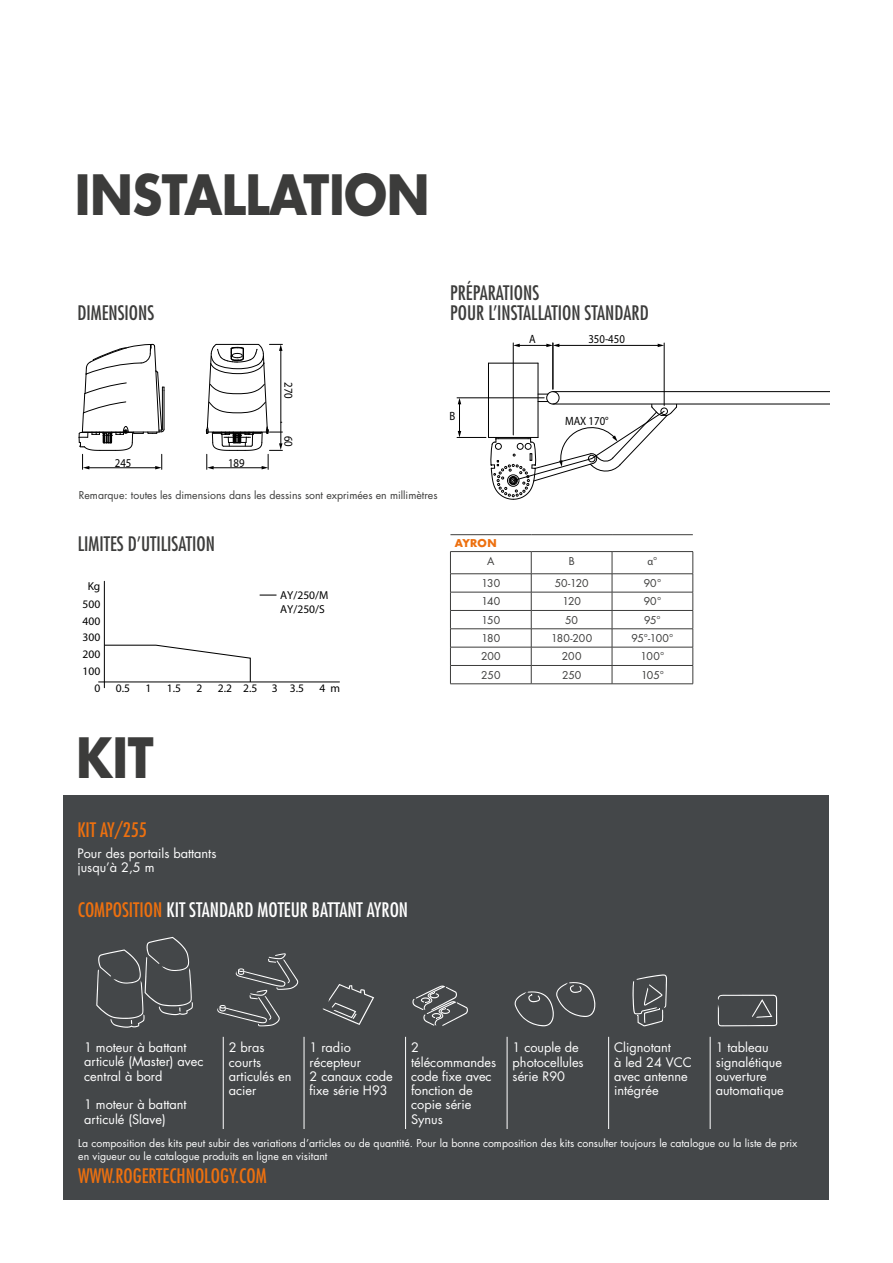
<style>
.page{position:relative;width:893px;height:1263px;background:#fff}
.page>*{position:absolute;margin:0;border:0;box-sizing:border-box;transform-origin:0 0}
.t1{font:700 54px "Futura";letter-spacing:-.01em;color:#3c3c3b;scale:.9 1}
.t2{font:condensed 19.5px/19.5px "Futura";color:#3c3c3b}
.t3{font:condensed 19.5px "Futura";color:#fff}
.t4{font:condensed 19.5px "Futura";color:#ed700f}
.t5{font:12.75px/14.2px "Futura";color:#fff}
.t6{font:12px "Myriad Pro";color:#000;scale:.9 1}
.t7{font:11.55px/16.8px "Myriad Pro";color:#000;text-align:right}
.t8{font:10.5px/12.6px "Futura";color:#fff}
.t9{font:10.5px "Futura";color:#3c3c3b}
.t10{font:700 10.5px "Futura";letter-spacing:.03em;color:#ed700f}
.t11{font:10.5px "Myriad Pro";color:#3c3c3b}
.s1{font-family:"Futura"}
.s2{color:#ed700f}
</style>
<div class="page">
<div style="left:64px;top:795px;width:765px;height:404px;background:#444749"></div>
<svg style="left:515px;top:982px;width:80px;height:44px"></svg>
<svg style="left:632px;top:974px;width:35px;height:52px"></svg>
<svg style="left:412px;top:985px;width:56px;height:41px"></svg>
<svg style="left:718px;top:995px;width:59px;height:31px"></svg>
<hr style="left:223px;top:1037px;width:1px;height:92px;background:#fff">
<hr style="left:304px;top:1037px;width:1px;height:92px;background:#fff">
<hr style="left:405px;top:1037px;width:1px;height:92px;background:#fff">
<hr style="left:507px;top:1037px;width:1px;height:92px;background:#fff">
<hr style="left:608px;top:1037px;width:1px;height:92px;background:#fff">
<hr style="left:710px;top:1037px;width:1px;height:92px;background:#fff">
<svg style="left:323px;top:984px;width:51px;height:41px"></svg>
<svg style="left:96px;top:937px;width:97px;height:91px"></svg>
<svg style="left:79px;top:344px;width:86px;height:125px"></svg>
<svg style="left:206px;top:344px;width:76px;height:125px"></svg>
<svg style="left:103px;top:644px;width:148px;height:38px"></svg>
<hr style="left:104px;top:581px;width:1px;height:107px;background:#000">
<hr style="left:99px;top:682px;width:240px;height:1px;background:#000">
<svg style="left:260px;top:594px;width:16px;height:2px"></svg>
<svg style="left:217px;top:953px;width:81px;height:73px"></svg>
<div style="left:546px;top:391px;width:13px;height:13px;border:1px solid #000;border-radius:50%"></div>
<hr style="left:553px;top:391px;width:276px;height:1px;background:#000">
<hr style="left:553px;top:404px;width:276px;height:1px;background:#000">
<hr style="left:538px;top:363px;width:1px;height:74px;background:#000">
<hr style="left:488px;top:363px;width:1px;height:74px;background:#000">
<hr style="left:488px;top:363px;width:50px;height:1px;background:#000">
<hr style="left:513px;top:343px;width:1px;height:92px;background:#000">
<svg style="left:457px;top:394px;width:220px;height:106px"></svg>
<hr style="left:664px;top:343px;width:1px;height:62px;background:#000">
<hr style="left:553px;top:343px;width:1px;height:46px;background:#000">
<hr style="left:558px;top:345px;width:101px;height:1px;background:#000">
<svg style="left:513px;top:344px;width:46px;height:3px"></svg>
<svg style="left:658px;top:344px;width:6px;height:3px"></svg>
<hr style="left:450px;top:534px;width:81px;height:1px;background:#3c3c3b">
<hr style="left:531px;top:534px;width:81px;height:1px;background:#3c3c3b">
<hr style="left:612px;top:534px;width:81px;height:1px;background:#3c3c3b">
<hr style="left:450px;top:665px;width:81px;height:1px;background:#3c3c3b">
<hr style="left:531px;top:665px;width:81px;height:1px;background:#3c3c3b">
<hr style="left:612px;top:665px;width:81px;height:1px;background:#3c3c3b">
<hr style="left:450px;top:551px;width:81px;height:1px;background:#3c3c3b">
<hr style="left:531px;top:551px;width:81px;height:1px;background:#3c3c3b">
<hr style="left:612px;top:551px;width:81px;height:1px;background:#3c3c3b">
<svg style="left:450px;top:552px;width:1px;height:131px"></svg>
<svg style="left:693px;top:552px;width:1px;height:132px"></svg>
<hr style="left:450px;top:683px;width:81px;height:1px;background:#3c3c3b">
<hr style="left:531px;top:683px;width:81px;height:1px;background:#3c3c3b">
<hr style="left:612px;top:683px;width:81px;height:1px;background:#3c3c3b">
<hr style="left:450px;top:573px;width:81px;height:1px;background:#3c3c3b">
<hr style="left:531px;top:573px;width:81px;height:1px;background:#3c3c3b">
<hr style="left:612px;top:573px;width:81px;height:1px;background:#3c3c3b">
<hr style="left:450px;top:592px;width:81px;height:1px;background:#3c3c3b">
<hr style="left:531px;top:592px;width:81px;height:1px;background:#3c3c3b">
<hr style="left:612px;top:592px;width:81px;height:1px;background:#3c3c3b">
<hr style="left:450px;top:610px;width:81px;height:1px;background:#3c3c3b">
<hr style="left:531px;top:610px;width:81px;height:1px;background:#3c3c3b">
<hr style="left:612px;top:610px;width:81px;height:1px;background:#3c3c3b">
<hr style="left:450px;top:628px;width:81px;height:1px;background:#3c3c3b">
<hr style="left:531px;top:628px;width:81px;height:1px;background:#3c3c3b">
<hr style="left:612px;top:628px;width:81px;height:1px;background:#3c3c3b">
<hr style="left:450px;top:647px;width:81px;height:1px;background:#3c3c3b">
<hr style="left:531px;top:647px;width:81px;height:1px;background:#3c3c3b">
<hr style="left:612px;top:647px;width:81px;height:1px;background:#3c3c3b">
<svg style="left:531px;top:552px;width:1px;height:132px"></svg>
<svg style="left:612px;top:552px;width:1px;height:132px"></svg>
<h1 class="t1" style="left:75px;top:159px;width:396px">INSTALLATION</h1>
<h2 class="t2" style="left:77px;top:302px;width:78px">DIMENSIONS</h2>
<h2 class="t2" style="left:450px;top:283px;width:200px">PRÉPARATIONS<br>POUR L’INSTALLATION STANDARD</h2>
<p class="t6" style="left:529px;top:332px;width:9px">A</p>
<p class="t6" style="left:588px;top:332px;width:42px">350-450</p>
<p class="t6" style="left:296px;top:382px;width:20px;rotate:90deg">270</p>
<p class="t6" style="left:115px;top:455px;width:20px">245</p>
<p class="t6" style="left:228px;top:455px;width:20px">189</p>
<p class="t6" style="left:296px;top:436px;width:14px;rotate:90deg">60</p>
<p class="t9" style="left:79px;top:489px;width:360px">Remarque: toutes les dimensions dans les dessins sont exprimées en millimètres</p>
<p class="t6" style="left:450px;top:409px;width:8px">B</p>
<p class="t6" style="left:565px;top:413px;width:50px">MAX 170°</p>
<h2 class="t2" style="left:78px;top:533px;width:139px">LIMITES D’UTILISATION</h2>
<p class="t7" style="left:88px;top:577px;width:14px">Kg</p>
<p class="t7" style="left:83px;top:595px;width:19px">500</p>
<p class="t7" style="left:83px;top:612px;width:19px">400</p>
<p class="t7" style="left:280px;top:588px;width:50px;line-height:13.8px;text-align:left">AY/250/M<br>AY/250/S</p>
<p class="t7" style="left:83px;top:629px;width:19px">300<br>200<br>100<br>0</p>
<p class="t7" style="left:116px;top:679px;width:16px">0.5</p>
<p class="t7" style="left:320px;top:679px;width:22px">4 m</p>
<p class="t7" style="left:145px;top:679px;width:7px">1</p>
<p class="t7" style="left:167px;top:679px;width:16px">1.5</p>
<p class="t7" style="left:196px;top:679px;width:7px">2</p>
<p class="t7" style="left:218px;top:679px;width:88px">2.2 2.5 3 3.5</p>
<p class="t10" style="left:455px;top:536px;width:43px">AYRON</p>
<p class="t9" style="left:487px;top:554px;width:9px">A</p>
<p class="t9" style="left:569px;top:554px;width:7px">B</p>
<p class="t11" style="left:648px;top:555px;width:11px">α<span class="s1">°</span></p>
<p class="t9" style="left:482px;top:576px;width:20px">130</p>
<p class="t9" style="left:555px;top:576px;width:35px">50-120</p>
<p class="t9" style="left:644px;top:576px;width:19px">90°</p>
<p class="t9" style="left:481px;top:595px;width:20px">140</p>
<p class="t9" style="left:562px;top:595px;width:20px">120</p>
<p class="t9" style="left:644px;top:595px;width:19px">90°</p>
<p class="t9" style="left:482px;top:613px;width:20px">150</p>
<p class="t9" style="left:565px;top:613px;width:14px">50</p>
<p class="t9" style="left:644px;top:613px;width:18px">95°</p>
<p class="t9" style="left:481px;top:631px;width:20px">180</p>
<p class="t9" style="left:551px;top:631px;width:43px">180-200</p>
<p class="t9" style="left:631px;top:631px;width:44px">95°-100°</p>
<p class="t9" style="left:481px;top:650px;width:21px">200</p>
<p class="t9" style="left:562px;top:650px;width:21px">200</p>
<p class="t9" style="left:641px;top:650px;width:25px">100°</p>
<p class="t9" style="left:481px;top:668px;width:21px">250</p>
<p class="t9" style="left:562px;top:668px;width:21px">250</p>
<p class="t9" style="left:641px;top:668px;width:24px">105°</p>
<h1 class="t1" style="left:76px;top:722px;width:88px">KIT</h1>
<h2 class="t4" style="left:77px;top:818px;width:71px">KIT AY/255</h2>
<p class="t5" style="left:77px;top:846px;width:141px">Pour des portails battants jusqu’à 2,5 m</p>
<h2 class="t3" style="left:78px;top:897px;width:332px"><span class="s2">COMPOSITION</span> KIT STANDARD MOTEUR BATTANT AYRON</h2>
<p class="t5" style="left:84px;top:1040px;width:121px">1 moteur à battant articulé (Master) avec central à bord</p>
<p class="t5" style="left:84px;top:1097px;width:104px">1 moteur à battant articulé (Slave)</p>
<p class="t5" style="left:229px;top:1040px;width:64px">2 bras courts articulés en acier</p>
<p class="t5" style="left:310px;top:1040px;width:85px">1 radio récepteur<br>2 canaux code fixe série H93</p>
<p class="t5" style="left:411px;top:1040px;width:87px">2 télécommandes code fixe avec fonction de copie série<br>Synus</p>
<p class="t5" style="left:513px;top:1040px;width:73px">1 couple de photocellules série R90</p>
<p class="t5" style="left:614px;top:1041px;width:79px">Clignotant<br>à led 24 VCC avec antenne intégrée</p>
<p class="t5" style="left:716px;top:1041px;width:70px">1 tableau signalétique ouverture automatique</p>
<p class="t8" style="left:78px;top:1137px;width:721px">La composition des kits peut subir des variations d’articles ou de quantité. Pour la bonne composition des kits consulter toujours le catalogue ou la liste de prix en vigueur ou le catalogue produits en ligne en visitant</p>
<h2 class="t4" style="left:78px;top:1163px;width:190px">WWW.ROGERTECHNOLOGY.COM</h2>
</div>
